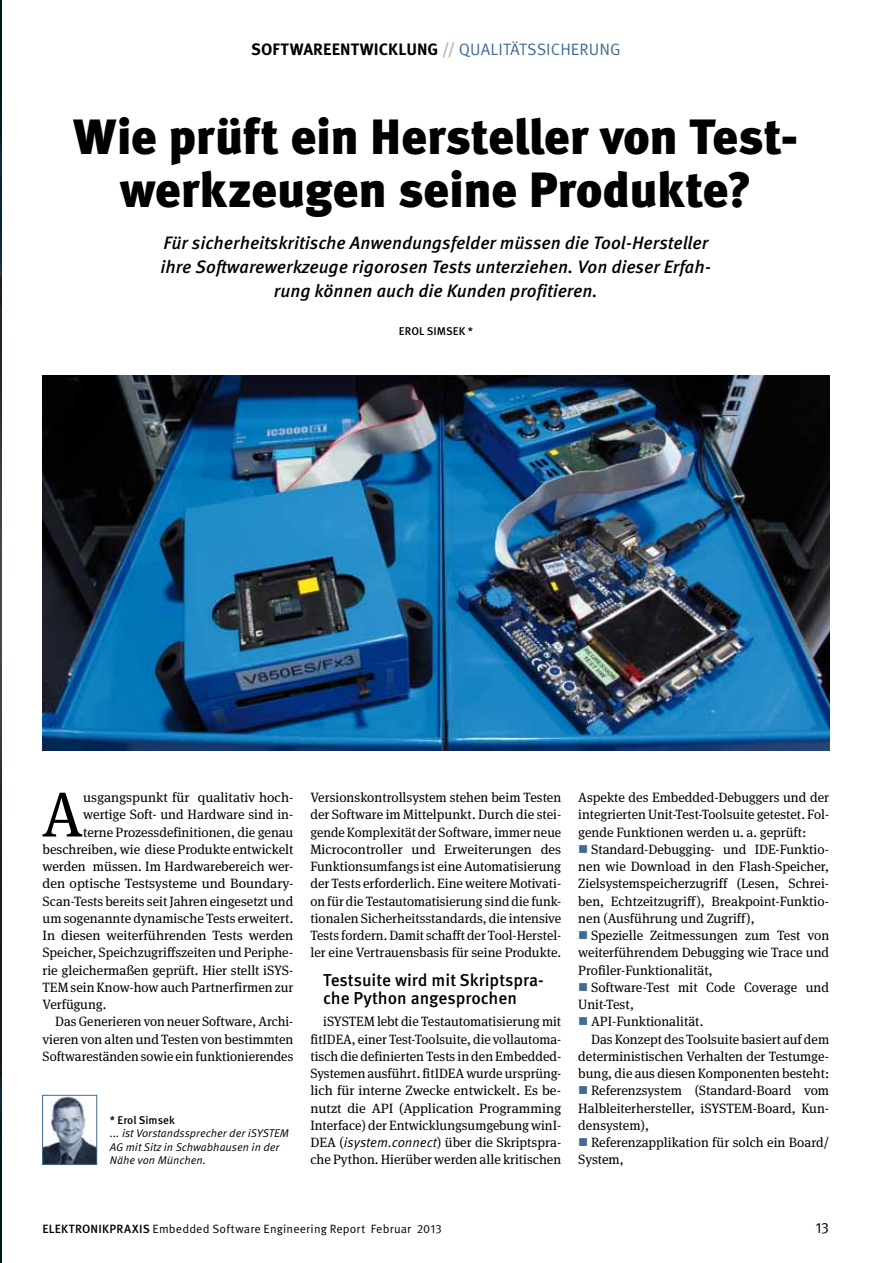
<style>
.page{position:relative;width:893px;height:1263px;background:#fff}
.page>*{position:absolute;margin:0;border:0;box-sizing:border-box;transform-origin:0 0}
.t1{font:63.6px "Meta Serif Pro";color:#000}
.t2{font:900 49.5px/52.5px "Meta Pro";letter-spacing:-.01em;color:#000;text-align:center}
.t3{font:italic 500 18px/24px "Meta Pro";color:#000;text-align:center}
.t4{font:500 17.25px/18px "Meta Pro";color:#000}
.t5{font:700 16.5px "Meta Pro";letter-spacing:.065em;color:#000}
.t6{font:16.5px "Meta Pro";color:#406c92}
.t7{font:15px "Meta Pro";color:#000}
.t8{font:13.5px/17.2px "Meta Serif Pro";color:#000;text-align:justify}
.t9{font:12px "Meta Pro";letter-spacing:.015em;color:#000}
.t10{font:italic 11.25px/13.5px "Meta Pro";color:#000}
.t11{font:500 11.25px "Meta Pro";color:#000}
.s1{color:#b1b3b4}
.s2{font-weight:400;color:#406c92}
.s3{font-family:"Meta Pro";font-style:italic}
.s4{font-weight:500}
</style>
<div class="page">
<img style="left:44px;top:1097px;width:51px;height:66px">
<div style="left:42px;top:1095px;width:55px;height:70px;border:1px solid #406c92"></div>
<img style="left:43px;top:376px;width:786px;height:374px">
<img style="left:0;top:0;width:1px;height:1263px">
<p class="t5" style="left:251px;top:39px;width:278px">SOFTWAREENTWICKLUNG <span class="s1">//</span> <span class="s2">Qua litätssic</span></p>
<p class="t6" style="left:560px;top:39px;width:21px">herun</p>
<p class="t6" style="left:610px;top:39px;width:12px">g</p>
<h2 class="t2" style="left:73px;top:112px;width:727px">Wie prüft ein Hersteller von Test&shy;werkzeugen seine Produkte?</h2>
<h3 class="t3" style="left:161px;top:231px;width:552px">Für sicherheitskritische Anwendungsfelder müssen die Tool-Hersteller ihre Softwarewerkzeuge rigorosen Tests unterziehen. Von dieser Erfah&shy;rung können auch die Kunden profitieren.</h3>
<p class="t11" style="left:399px;top:324px;width:14px">Erol</p>
<p class="t11" style="left:427px;top:324px;width:27px">Simsek</p>
<p class="t11" style="left:468px;top:324px;width:7px">*</p>
<h1 class="t1" style="left:42px;top:768px;width:43px">A</h1>
<p class="t8" style="left:83px;top:788px;width:212px">usgangspunkt für qualitativ hoch-</p>
<p class="t8" style="left:83px;top:805px;width:212px">wertige Soft- und Hardware sind in-</p>
<p class="t8" style="left:83px;top:822px;width:212px">terne Prozessdefinitionen, die genau</p>
<p class="t8" style="left:43px;top:840px;width:252px">beschreiben, wie diese Produkte entwickelt</p>
<p class="t8" style="left:43px;top:857px;width:252px">werden müssen. Im Hardwarebereich wer-</p>
<p class="t8" style="left:43px;top:874px;width:252px">den optische Testsysteme und Boundary-</p>
<p class="t8" style="left:43px;top:891px;width:252px">Scan-Tests bereits seit Jahren eingesetzt und</p>
<p class="t8" style="left:43px;top:909px;width:252px">um sogenannte dynamische Tests erweitert.</p>
<p class="t8" style="left:43px;top:926px;width:252px">In diesen weiterführenden Tests werden</p>
<p class="t8" style="left:43px;top:943px;width:252px">Speicher, Speichzugriffszeiten und Periphe-</p>
<p class="t8" style="left:43px;top:960px;width:252px">rie gleichermaßen geprüft. Hier stellt iSYS-</p>
<p class="t8" style="left:43px;top:978px;width:252px">TEM sein Know-how auch Partnerfirmen zur</p>
<p class="t8" style="left:43px;top:995px;width:65px">Verfügung.</p>
<p class="t8" style="left:55px;top:1012px;width:240px">Das Generieren von neuer Software, Archi-</p>
<p class="t8" style="left:43px;top:1029px;width:252px">vieren von alten und Testen von bestimmten</p>
<p class="t8" style="left:43px;top:1047px;width:252px">Softwareständen sowie ein funktionierendes</p>
<p class="t11" style="left:110px;top:1113px;width:67px">* Erol Simsek</p>
<p class="t10" style="left:110px;top:1127px;width:181px">... ist Vorstandssprecher der iSYSTEM<br>AG mit Sitz in Schwabhausen in der<br>Nähe von München.</p>
<p class="t8" style="left:310px;top:788px;width:252px">Versionskontrollsystem stehen beim Testen der Software im Mittelpunkt. Durch die stei&shy;gende Komplexität der Software, immer neue Microcontroller und Erweiterungen des Funktionsumfangs ist eine Automatisierung der Tests erforderlich. Eine weitere Motivati&shy;on für die Testautomatisierung sind die funk&shy;tionalen Sicherheitsstandards, die intensive Tests fordern. Damit schafft der Tool-Herstel&shy;ler eine Vertrauensbasis für seine Produkte.</p>
<p class="t4" style="left:323px;top:971px;width:222px">Testsuite wird mit Skriptspra&shy;che Python angesprochen</p>
<p class="t8" style="left:310px;top:1012px;width:252px;text-indent:13px">iSYSTEM lebt die Testautomatisierung mit fitIDEA, einer Test-Toolsuite, die vollautoma&shy;tisch die definierten Tests in den Embedded-Systemen ausführt. fitIDEA wurde ursprüng&shy;lich für interne Zwecke entwickelt. Es be&shy;nutzt die API (Application Programming Interface) der Entwicklungsumgebung winI-DEA (<span class="s3">isystem.connect</span>) über die Skriptspra&shy;che Python. Hierüber werden alle kritischen</p>
<p class="t8" style="left:578px;top:788px;width:252px">Aspekte des Embedded-Debuggers und der integrierten Unit-Test-Toolsuite getestet. Fol&shy;gende Funktionen werden u. a. geprüft:</p>
<p class="t8" style="left:578px;top:840px;width:252px;text-indent:13px">Standard-Debugging- und IDE-Funktio&shy;nen wie Download in den Flash-Speicher, Zielsystemspeicherzugriff (Lesen, Schrei&shy;ben, Echtzeitzugriff), Breakpoint-Funktio&shy;nen (Ausführung und Zugriff),</p>
<p class="t8" style="left:578px;top:926px;width:252px;text-indent:13px">Spezielle Zeitmessungen zum Test von weiterführendem Debugging wie Trace und Profiler-Funktionalität,</p>
<p class="t8" style="left:591px;top:978px;width:240px">Software-Test mit Code Coverage und</p>
<p class="t8" style="left:578px;top:995px;width:57px">Unit-Test,</p>
<p class="t8" style="left:591px;top:1012px;width:114px">API-Funktionalität.</p>
<p class="t8" style="left:591px;top:1029px;width:240px">Das Konzept des Toolsuite basiert auf dem</p>
<p class="t8" style="left:578px;top:1047px;width:252px">deterministischen Verhalten der Testumge-</p>
<p class="t8" style="left:578px;top:1064px;width:252px">bung, die aus diesen Komponenten besteht:</p>
<p class="t8" style="left:591px;top:1081px;width:240px">Referenzsystem (Standard-Board vom</p>
<p class="t8" style="left:578px;top:1098px;width:252px">Halbleiterhersteller, iSYSTEM-Board, Kun-</p>
<p class="t8" style="left:578px;top:1116px;width:72px">densystem),</p>
<p class="t8" style="left:591px;top:1133px;width:240px">Referenzapplikation für solch ein Board/</p>
<p class="t8" style="left:578px;top:1150px;width:47px">System,</p>
<p class="t9" style="left:43px;top:1221px;width:401px"><span class="s4">ELEKTRONIKPRAXIS</span> Embedded Software Engineering Report Februar 2013</p>
<p class="t7" style="left:815px;top:1218px;width:15px">13</p>
</div>
